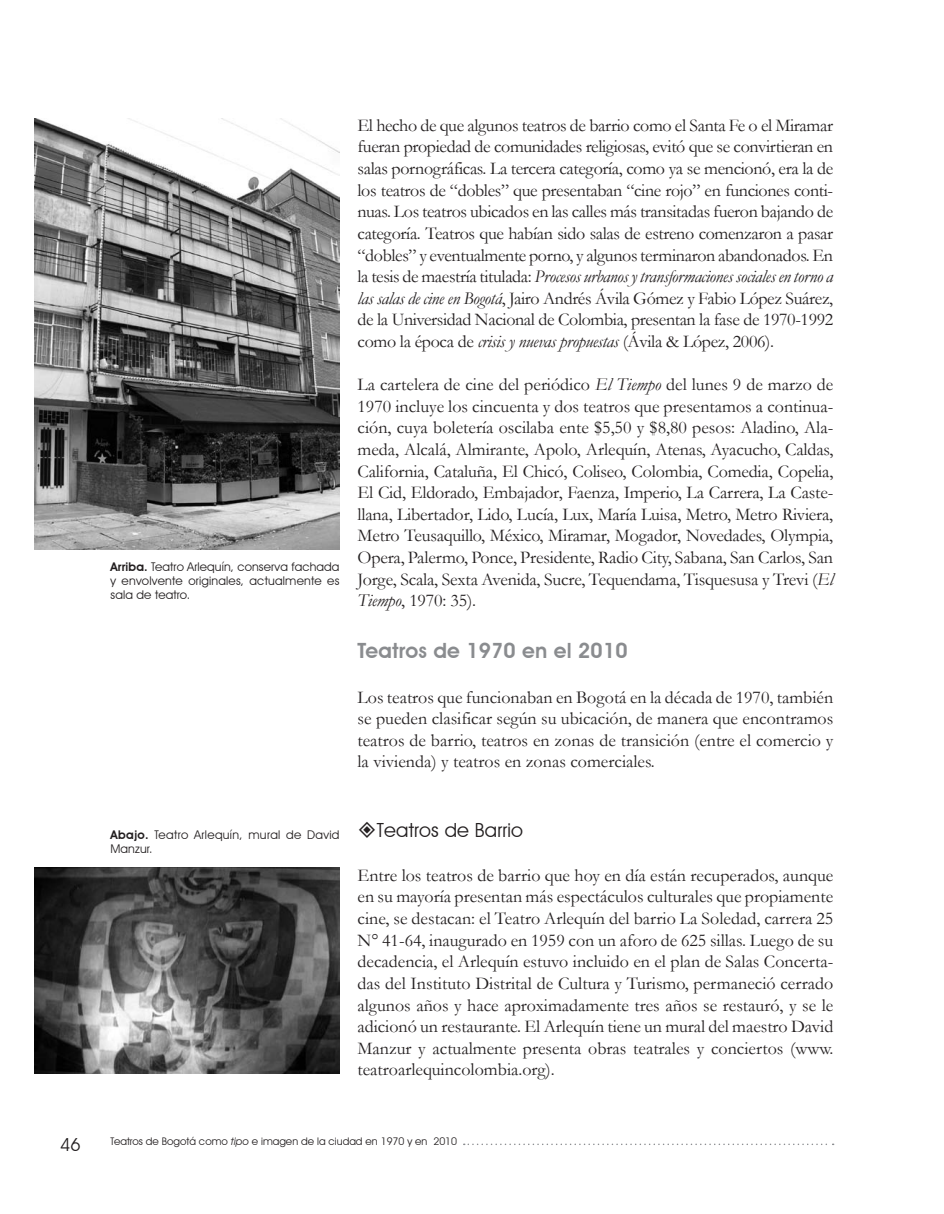
<style>
.page{position:relative;width:944px;height:1214px;background:#fff}
.page>*{position:absolute;margin:0;border:0;box-sizing:border-box;transform-origin:0 0}
.t1{font:600 21px "Avant Garde IT Cby BT";letter-spacing:.01em;color:#8a8c8f}
.t2{font:19.5px "Avant Garde IT Cby BT";letter-spacing:.01em;color:#231f20}
.t3{font:18px/21.6px "Garamond";letter-spacing:-.01em;color:#231f20;text-align:justify}
.t4{font:18px "Avant Garde IT Cby BT";color:#231f20}
.t5{font:12px/14.4px "Avant Garde IT Cby BT";letter-spacing:.015em;color:#231f20;text-align:justify}
.t6{font:10.5px "Avant Garde IT Cby BT";color:#231f20}
.s1{font-weight:600}
.s2{font-style:italic}
</style>
<div class="page">
<svg style="left:464px;top:1143px;width:369px;height:2px"></svg>
<img style="left:34px;top:867px;width:305px;height:206px">
<img style="left:34px;top:119px;width:305px;height:430px">
<p class="t5" style="left:111px;top:559px;width:230px"><span class="s1">Arriba.</span> Teatro Arlequín, conserva fachada y envolvente originales, actualmente es sala de teatro.</p>
<p class="t3" style="left:357px;top:114px;width:477px">El hecho de que algunos teatros de barrio como el Santa Fe o el Miramar fueran propiedad de comunidades religiosas, evitó que se convirtieran en salas pornográficas. La tercera categoría, como ya se mencionó, era la de los teatros de “dobles” que presentaban “cine rojo” en funciones conti&shy;nuas. Los teatros ubicados en las calles más transitadas fueron bajando de categoría. Teatros que habían sido salas de estreno comenzaron a pasar “dobles” y eventualmente porno, y algunos terminaron abandonados. En la tesis de maestría titulada: <span class="s2">Procesos urbanos y transformaciones sociales en torno a las salas de cine en Bogotá</span>, Jairo Andrés Ávila Gómez y Fabio López Suárez, de la Universidad Nacional de Colombia, presentan la fase de 1970-1992 como la época de <span class="s2">crisis y nuevas propuestas</span> (Ávila &amp; López, 2006).</p>
<p class="t3" style="left:357px;top:373px;width:477px">La cartelera de cine del periódico <span class="s2">El Tiempo</span> del lunes 9 de marzo de 1970 incluye los cincuenta y dos teatros que presentamos a continua&shy;ción, cuya boletería oscilaba ente $5,50 y $8,80 pesos: Aladino, Ala&shy;meda, Alcalá, Almirante, Apolo, Arlequín, Atenas, Ayacucho, Caldas, California, Cataluña, El Chicó, Coliseo, Colombia, Comedia, Copelia, El Cid, Eldorado, Embajador, Faenza, Imperio, La Carrera, La Caste&shy;llana, Libertador, Lido, Lucía, Lux, María Luisa, Metro, Metro Riviera, Metro Teusaquillo, México, Miramar, Mogador, Novedades, Olympia, Opera, Palermo, Ponce, Presidente, Radio City, Sabana, San Carlos, San Jorge, Scala, Sexta Avenida, Sucre, Tequendama, Tisquesusa y Trevi (<span class="s2">El Tiempo</span>, 1970: 35).</p>
<p class="t1" style="left:357px;top:638px;width:271px">Teatros de 1970 en el 2010</p>
<p class="t3" style="left:357px;top:685px;width:477px">Los teatros que funcionaban en Bogotá en la década de 1970, también se pueden clasificar según su ubicación, de manera que encontramos teatros de barrio, teatros en zonas de transición (entre el comercio y la vivienda) y teatros en zonas comerciales.</p>
<p class="t5" style="left:111px;top:827px;width:230px"><span class="s1">Abajo.</span> Teatro Arlequín, mural de David<br>Manzur.</p>
<p class="t2" style="left:377px;top:818px;width:148px">Teatros de Barrio</p>
<p class="t3" style="left:357px;top:864px;width:477px">Entre los teatros de barrio que hoy en día están recuperados, aunque en su mayoría presentan más espectáculos culturales que propiamente cine, se destacan: el Teatro Arlequín del barrio La Soledad, carrera 25<br>N° 41-64, inaugurado en 1959 con un aforo de 625 sillas. Luego de su decadencia, el Arlequín estuvo incluido en el plan de Salas Concerta&shy;das del Instituto Distrital de Cultura y Turismo, permaneció cerrado algunos años y hace aproximadamente tres años se restauró, y se le adicionó un restaurante. El Arlequín tiene un mural del maestro David Manzur y actualmente presenta obras teatrales y conciertos (www. teatroarlequincolombia.org).</p>
<p class="t4" style="left:60px;top:1133px;width:22px">46</p>
<p class="t6" style="left:111px;top:1134px;width:348px">Teatros de Bogotá como <span class="s2">tipo</span> e imagen de la ciudad en 1970 y en 2010</p>
</div>
